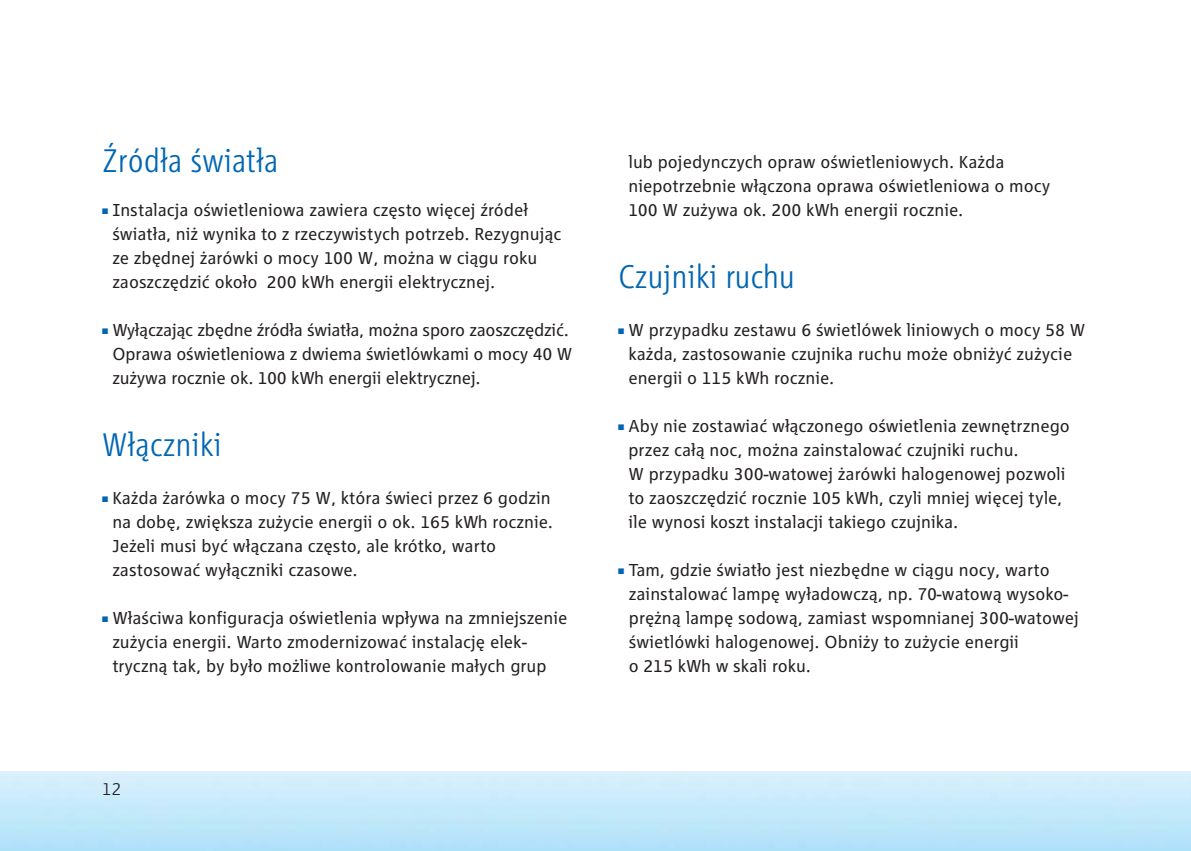
<style>
.page{position:relative;width:1191px;height:851px;background:#fff}
.page>*{position:absolute;margin:0;border:0;box-sizing:border-box;transform-origin:0 0}
.t1{font:34px "RWE Corp CEOP Light Condens";color:#0066b3}
.t2{font:18px/24px "RWE Corp CEOP";color:#231f20}
.t3{font:300 18px "RWE Corp CEOP";color:#231f20}
.s1{color:#0066b3}
</style>
<div class="page">
<h1 class="t1" style="left:102px;top:147px;width:178px">Źródła światła</h1>
<p class="t2" style="left:112px;top:199px;width:451px;text-indent:-10px"><span class="s1">■</span> Instalacja oświetleniowa zawiera często więcej źródeł światła, niż wynika to z rzeczywistych potrzeb. Rezygnując ze zbędnej żarówki o mocy 100 W, można w ciągu roku zaoszczędzić około 200 kWh energii elektrycznej.</p>
<p class="t2" style="left:112px;top:319px;width:462px;text-indent:-10px"><span class="s1">■</span> Wyłączając zbędne źródła światła, można sporo zaoszczędzić.<br>Oprawa oświetleniowa z dwiema świetlówkami o mocy 40 W zużywa rocznie ok. 100 kWh energii elektrycznej.</p>
<h1 class="t1" style="left:102px;top:432px;width:121px">Włączniki</h1>
<p class="t2" style="left:112px;top:487px;width:442px;text-indent:-10px"><span class="s1">■</span> Każda żarówka o mocy 75 W, która świeci przez 6 godzin na dobę, zwiększa zużycie energii o ok. 165 kWh rocznie.<br>Jeżeli musi być włączana często, ale krótko, warto zastosować wyłączniki czasowe.</p>
<p class="t2" style="left:112px;top:607px;width:457px;text-indent:-10px"><span class="s1">■</span> Właściwa konfiguracja oświetlenia wpływa na zmniejszenie zużycia energii. Warto zmodernizować instalację elek&shy;tryczną tak, by było możliwe kontrolowanie małych grup</p>
<p class="t3" style="left:102px;top:779px;width:21px">12</p>
<p class="t2" style="left:628px;top:151px;width:423px">lub pojedynczych opraw oświetleniowych. Każda niepotrzebnie włączona oprawa oświetleniowa o mocy<br>100 W zużywa ok. 200 kWh energii rocznie.</p>
<h1 class="t1" style="left:618px;top:264px;width:178px">Czujniki ruchu</h1>
<p class="t2" style="left:628px;top:319px;width:458px;text-indent:-10px"><span class="s1">■</span> W przypadku zestawu 6 świetlówek liniowych o mocy 58 W każda, zastosowanie czujnika ruchu może obniżyć zużycie energii o 115 kWh rocznie.</p>
<p class="t2" style="left:628px;top:415px;width:443px;text-indent:-10px"><span class="s1">■</span> Aby nie zostawiać włączonego oświetlenia zewnętrznego przez całą noc, można zainstalować czujniki ruchu.<br>W przypadku 300-watowej żarówki halogenowej pozwoli to zaoszczędzić rocznie 105 kWh, czyli mniej więcej tyle, ile wynosi koszt instalacji takiego czujnika.</p>
<p class="t2" style="left:629px;top:559px;width:451px;text-indent:-11px"><span class="s1">■</span> Tam, gdzie światło jest niezbędne w ciągu nocy, warto zainstalować lampę wyładowczą, np. 70-watową wysoko&shy;prężną lampę sodową, zamiast wspomnianej 300-watowej świetlówki halogenowej. Obniży to zużycie energii<br>o 215 kWh w skali roku.</p>
</div>
